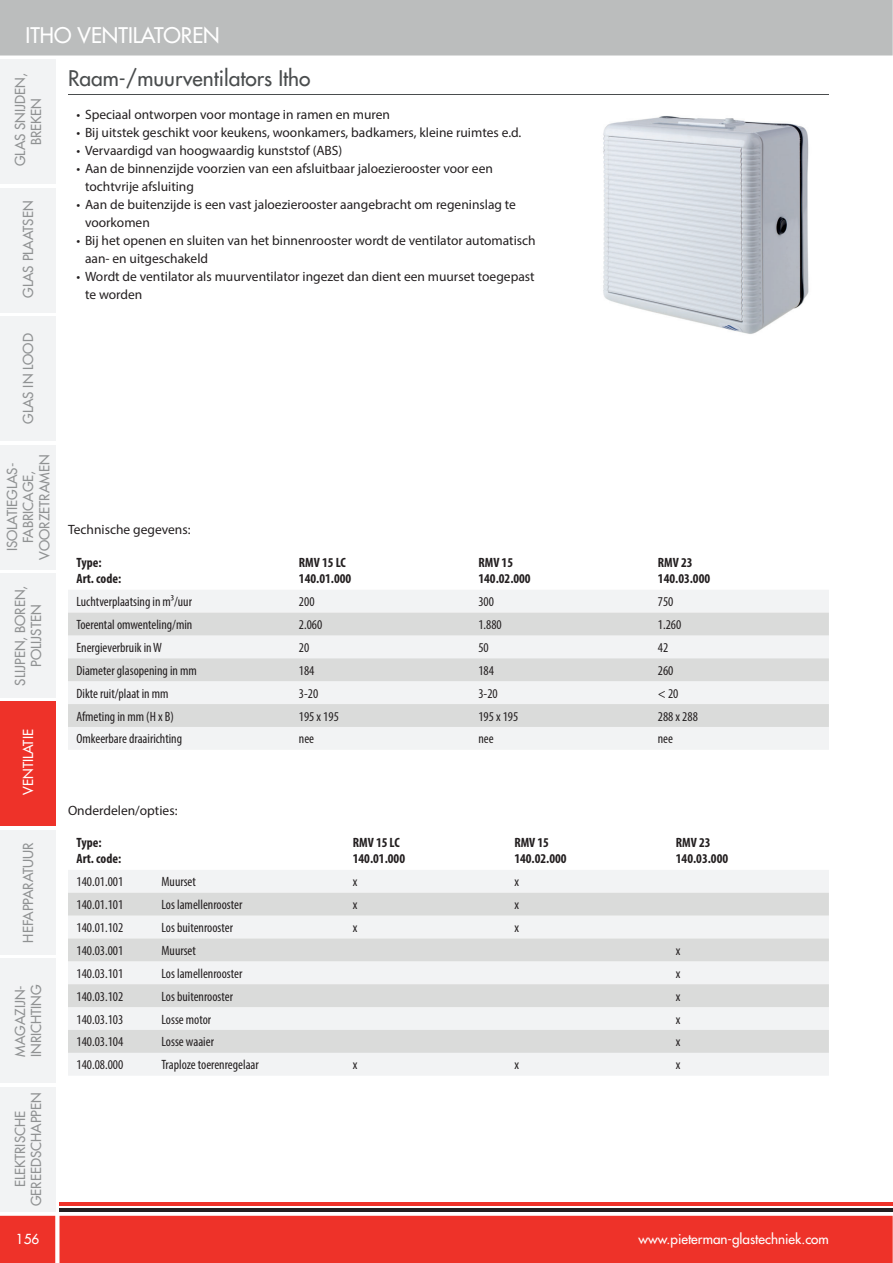
<style>
.page{position:relative;width:893px;height:1263px;background:#fff}
.page>*{position:absolute;margin:0;border:0;box-sizing:border-box;transform-origin:0 0}
.t1{font:500 21px "Futura Std";color:#4a4d4e}
.t2{font:500 21px "Futura Std";color:#fff}
.t3{font:13.5px/18px "Myriad Pro";color:#231f20}
.t4{font:condensed 13.5px "Myriad Pro";color:#231f20}
.t5{font:500 13.5px/16.2px "Futura Std";color:#909293;text-align:center}
.t6{font:700 condensed 13.5px/16.2px "Myriad Pro";color:#231f20}
.t7{font:500 13.5px "Futura Std";color:#fff}
</style>
<div class="page">
<div style="left:0;top:0;width:893px;height:56px;background:#bbbdbd"></div>
<div style="left:0;top:1216px;width:893px;height:47px;background:#ee3229"></div>
<div style="left:0;top:60px;width:55px;height:124px;background:#f2f3f4"></div>
<div style="left:0;top:188px;width:55px;height:124px;background:#f2f3f4"></div>
<div style="left:0;top:317px;width:55px;height:124px;background:#f2f3f4"></div>
<div style="left:0;top:445px;width:55px;height:124px;background:#f2f3f4"></div>
<div style="left:0;top:573px;width:55px;height:125px;background:#f2f3f4"></div>
<div style="left:0;top:702px;width:55px;height:124px;background:#ee3229"></div>
<div style="left:0;top:830px;width:55px;height:124px;background:#f2f3f4"></div>
<div style="left:0;top:959px;width:55px;height:124px;background:#f2f3f4"></div>
<div style="left:0;top:1087px;width:55px;height:124px;background:#f2f3f4"></div>
<hr style="left:60px;top:1202px;width:833px;height:3px;background:#ee3229">
<hr style="left:60px;top:1208px;width:833px;height:4px;background:#231f20">
<hr style="left:68px;top:94px;width:761px;height:1px;background:#4a4d4e">
<div style="left:68px;top:590px;width:761px;height:160px;background:#f2f3f4"></div>
<svg style="left:68px;top:613px;width:761px;height:114px;fill:#dadbda"></svg>
<div style="left:68px;top:870px;width:761px;height:205px;background:#f2f3f4"></div>
<svg style="left:68px;top:893px;width:761px;height:160px;fill:#dadbda"></svg>
<img style="left:603px;top:116px;width:206px;height:218px">
<h1 class="t2" style="left:26px;top:24px;width:196px">ITHO VENTILATOREN</h1>
<p class="t5" style="left:12px;top:166px;width:94px;rotate:-90deg">GLAS SNIJDEN,<br>BREKEN</p>
<p class="t5" style="left:20px;top:298px;width:99px;rotate:-90deg">GLAS PLAATSEN</p>
<p class="t5" style="left:20px;top:424px;width:92px;rotate:-90deg">GLAS IN LOOD</p>
<p class="t5" style="left:4px;top:560px;width:106px;rotate:-90deg">ISOLATIEGLAS-<br>FABRICAGE,<br>VOORZETRAMEN</p>
<p class="t5" style="left:12px;top:686px;width:101px;rotate:-90deg">SLIJPEN, BOREN,<br>POLIJSTEN</p>
<p class="t7" style="left:21px;top:795px;width:67px;rotate:-90deg">VENTILATIE</p>
<p class="t5" style="left:20px;top:943px;width:102px;rotate:-90deg">HEFAPPARATUUR</p>
<p class="t5" style="left:12px;top:1057px;width:74px;text-align:left;rotate:-90deg">MAGAZIJN-<br>INRICHTING</p>
<p class="t5" style="left:12px;top:1206px;width:115px;rotate:-90deg">ELEKTRISCHE<br>GEREEDSCHAPPEN</p>
<p class="t7" style="left:16px;top:1232px;width:25px">156</p>
<h1 class="t1" style="left:68px;top:66px;width:244px">Raam-/muurventilators Itho</h1>
<p class="t3" style="left:77px;top:107px;width:315px">• Speciaal ontworpen voor montage in ramen en muren</p>
<p class="t3" style="left:77px;top:125px;width:446px">• Bij uitstek geschikt voor keukens, woonkamers, badkamers, kleine ruimtes e.d.</p>
<p class="t3" style="left:77px;top:143px;width:267px">• Vervaardigd van hoogwaardig kunststof (ABS)</p>
<p class="t3" style="left:85px;top:161px;width:409px;text-indent:-9px">• Aan de binnenzijde voorzien van een afsluitbaar jaloezierooster voor een tochtvrije afsluiting</p>
<p class="t3" style="left:85px;top:196px;width:432px;text-indent:-9px">• Aan de buitenzijde is een vast jaloezierooster aangebracht om regeninslag te voorkomen</p>
<p class="t3" style="left:85px;top:232px;width:452px;text-indent:-9px">• Bij het openen en sluiten van het binnenrooster wordt de ventilator automatisch aan- en uitgeschakeld</p>
<p class="t3" style="left:85px;top:268px;width:451px;text-indent:-9px">• Wordt de ventilator als muurventilator ingezet dan dient een muurset toegepast te worden</p>
<p class="t3" style="left:68px;top:522px;width:124px">Technische gegevens:</p>
<p class="t6" style="left:77px;top:554px;width:46px">Type:<br>Art. code:</p>
<p class="t6" style="left:299px;top:554px;width:54px">RMV 15 LC<br>140.01.000</p>
<p class="t6" style="left:478px;top:554px;width:54px">RMV 15<br>140.02.000</p>
<p class="t6" style="left:658px;top:554px;width:54px">RMV 23<br>140.03.000</p>
<p class="t4" style="left:76px;top:597px;width:117px">Luchtverplaatsing in m³/uur</p>
<p class="t4" style="left:299px;top:597px;width:17px">200</p>
<p class="t4" style="left:478px;top:597px;width:17px">300</p>
<p class="t4" style="left:658px;top:597px;width:17px">750</p>
<p class="t4" style="left:76px;top:619px;width:117px">Toerental omwenteling/min</p>
<p class="t4" style="left:299px;top:619px;width:25px">2.060</p>
<p class="t4" style="left:478px;top:619px;width:25px">1.880</p>
<p class="t4" style="left:658px;top:619px;width:25px">1.260</p>
<p class="t4" style="left:76px;top:642px;width:87px">Energieverbruik in W</p>
<p class="t4" style="left:299px;top:642px;width:12px">20</p>
<p class="t4" style="left:478px;top:642px;width:12px">50</p>
<p class="t4" style="left:658px;top:642px;width:12px">42</p>
<p class="t4" style="left:76px;top:665px;width:122px">Diameter glasopening in mm</p>
<p class="t4" style="left:299px;top:665px;width:17px">184</p>
<p class="t4" style="left:478px;top:665px;width:17px">184</p>
<p class="t4" style="left:658px;top:665px;width:17px">260</p>
<p class="t4" style="left:76px;top:688px;width:94px">Dikte ruit/plaat in mm</p>
<p class="t4" style="left:299px;top:688px;width:21px">3-20</p>
<p class="t4" style="left:478px;top:688px;width:21px">3-20</p>
<p class="t4" style="left:658px;top:688px;width:22px">&lt; 20</p>
<p class="t4" style="left:76px;top:711px;width:99px">Afmeting in mm (H x B)</p>
<p class="t4" style="left:299px;top:711px;width:41px">195 x 195</p>
<p class="t4" style="left:478px;top:711px;width:41px">195 x 195</p>
<p class="t4" style="left:658px;top:711px;width:41px">288 x 288</p>
<p class="t4" style="left:76px;top:734px;width:107px">Omkeerbare draairichting</p>
<p class="t4" style="left:299px;top:734px;width:17px">nee</p>
<p class="t4" style="left:478px;top:734px;width:17px">nee</p>
<p class="t4" style="left:658px;top:734px;width:17px">nee</p>
<p class="t3" style="left:68px;top:802px;width:111px">Onderdelen/opties:</p>
<p class="t6" style="left:77px;top:835px;width:46px">Type:<br>Art. code:</p>
<p class="t6" style="left:353px;top:835px;width:54px">RMV 15 LC<br>140.01.000</p>
<p class="t6" style="left:514px;top:835px;width:54px">RMV 15<br>140.02.000</p>
<p class="t6" style="left:676px;top:835px;width:54px">RMV 23<br>140.03.000</p>
<p class="t4" style="left:77px;top:877px;width:48px">140.01.001</p>
<p class="t4" style="left:162px;top:877px;width:36px">Muurset</p>
<p class="t4" style="left:353px;top:877px;width:6px">x</p>
<p class="t4" style="left:514px;top:877px;width:6px">x</p>
<p class="t4" style="left:77px;top:900px;width:48px">140.01.101</p>
<p class="t4" style="left:162px;top:900px;width:82px">Los lamellenrooster</p>
<p class="t4" style="left:353px;top:900px;width:6px">x</p>
<p class="t4" style="left:514px;top:900px;width:6px">x</p>
<p class="t4" style="left:77px;top:922px;width:48px">140.01.102</p>
<p class="t4" style="left:162px;top:922px;width:73px">Los buitenrooster</p>
<p class="t4" style="left:353px;top:922px;width:6px">x</p>
<p class="t4" style="left:514px;top:922px;width:6px">x</p>
<p class="t4" style="left:77px;top:945px;width:48px">140.03.001</p>
<p class="t4" style="left:162px;top:945px;width:36px">Muurset</p>
<p class="t4" style="left:676px;top:945px;width:6px">x</p>
<p class="t4" style="left:77px;top:968px;width:48px">140.03.101</p>
<p class="t4" style="left:162px;top:968px;width:82px">Los lamellenrooster</p>
<p class="t4" style="left:676px;top:968px;width:6px">x</p>
<p class="t4" style="left:77px;top:991px;width:48px">140.03.102</p>
<p class="t4" style="left:162px;top:991px;width:73px">Los buitenrooster</p>
<p class="t4" style="left:676px;top:991px;width:6px">x</p>
<p class="t4" style="left:77px;top:1014px;width:48px">140.03.103</p>
<p class="t4" style="left:162px;top:1014px;width:51px">Losse motor</p>
<p class="t4" style="left:676px;top:1014px;width:6px">x</p>
<p class="t4" style="left:77px;top:1037px;width:48px">140.03.104</p>
<p class="t4" style="left:162px;top:1037px;width:54px">Losse waaier</p>
<p class="t4" style="left:676px;top:1037px;width:6px">x</p>
<p class="t4" style="left:77px;top:1060px;width:48px">140.08.000</p>
<p class="t4" style="left:162px;top:1060px;width:99px">Traploze toerenregelaar</p>
<p class="t4" style="left:353px;top:1060px;width:6px">x</p>
<p class="t4" style="left:514px;top:1060px;width:6px">x</p>
<p class="t4" style="left:676px;top:1060px;width:6px">x</p>
<p class="t7" style="left:638px;top:1232px;width:192px">www.pieterman-glastechniek.com</p>
</div>
